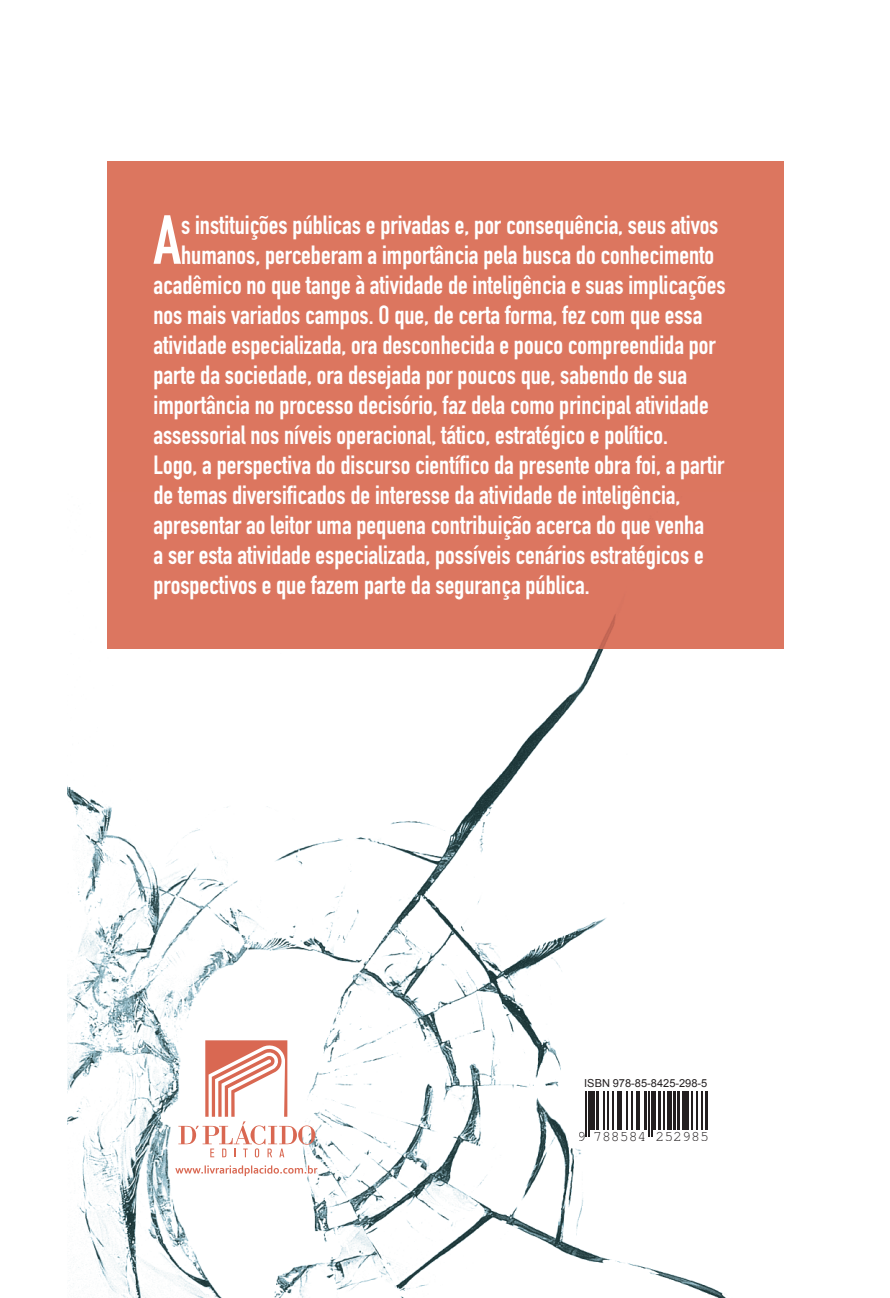
<style>
.page{position:relative;width:890px;height:1298px;background:#fff}
.page>*{position:absolute;margin:0;border:0;box-sizing:border-box;transform-origin:0 0}
.t1{font:68.2px "DIN Engschrift Std";color:#fff}
.t2{font:26px "DIN Engschrift Std";color:#fff}
.t3{font:14.8px "OCRB";color:#231f20}
.t4{font:11px "Arial";color:#231f20}
</style>
<div class="page">
<img style="left:67px;top:492px;width:69px;height:805px">
<img style="left:136px;top:648px;width:636px;height:649px">
<svg style="left:178px;top:1040px;width:137px;height:117px"></svg>
<svg style="left:175px;top:1165px;width:142px;height:10px"></svg>
<div style="left:569px;top:1069px;width:147px;height:79px;background:#fff"></div>
<svg style="left:585px;top:1091px;width:122px;height:46px"></svg>
<div style="left:656px;top:1131px;width:51px;height:9px;background:#fff"></div>
<div style="left:594px;top:1131px;width:50px;height:9px;background:#fff"></div>
<hr style="left:585px;top:1091px;width:1px;height:45px;background:#231f20">
<hr style="left:588px;top:1091px;width:1px;height:45px;background:#231f20">
<div style="left:590px;top:1091px;width:5px;height:38px;background:#231f20"></div>
<hr style="left:596px;top:1091px;width:3px;height:38px;background:#231f20">
<hr style="left:603px;top:1091px;width:1px;height:38px;background:#231f20">
<hr style="left:607px;top:1091px;width:1px;height:38px;background:#231f20">
<hr style="left:612px;top:1091px;width:2px;height:38px;background:#231f20">
<hr style="left:616px;top:1091px;width:2px;height:38px;background:#231f20">
<hr style="left:619px;top:1091px;width:3px;height:38px;background:#231f20">
<hr style="left:626px;top:1091px;width:1px;height:38px;background:#231f20">
<hr style="left:631px;top:1091px;width:2px;height:38px;background:#231f20">
<hr style="left:635px;top:1091px;width:2px;height:38px;background:#231f20">
<hr style="left:638px;top:1091px;width:1px;height:38px;background:#231f20">
<hr style="left:644px;top:1091px;width:2px;height:38px;background:#231f20">
<hr style="left:648px;top:1091px;width:1px;height:45px;background:#231f20">
<hr style="left:650px;top:1091px;width:2px;height:45px;background:#231f20">
<hr style="left:653px;top:1091px;width:3px;height:38px;background:#231f20">
<hr style="left:657px;top:1091px;width:3px;height:38px;background:#231f20">
<hr style="left:663px;top:1091px;width:1px;height:38px;background:#231f20">
<hr style="left:667px;top:1091px;width:4px;height:38px;background:#231f20">
<hr style="left:672px;top:1091px;width:3px;height:38px;background:#231f20">
<hr style="left:676px;top:1091px;width:3px;height:38px;background:#231f20">
<hr style="left:682px;top:1091px;width:4px;height:38px;background:#231f20">
<hr style="left:687px;top:1091px;width:1px;height:38px;background:#231f20">
<hr style="left:691px;top:1091px;width:2px;height:38px;background:#231f20">
<hr style="left:695px;top:1091px;width:2px;height:38px;background:#231f20">
<hr style="left:701px;top:1091px;width:1px;height:38px;background:#231f20">
<hr style="left:705px;top:1091px;width:2px;height:38px;background:#231f20">
<div style="left:108px;top:161px;width:675px;height:331px;background:#dc765f"></div>
<div style="left:108px;top:492px;width:675px;height:156px;background:#dc7660"></div>
<h1 class="t1" style="left:153px;top:200px;width:29px">A</h1>
<p class="t2" style="left:181px;top:209px;width:538px">s instituições públicas e privadas e, por consequência, seus ativos</p>
<p class="t2" style="left:181px;top:239px;width:534px">humanos, perceberam a importância pela busca do conhecimento</p>
<p class="t2" style="left:153px;top:269px;width:573px">acadêmico no que tange à atividade de inteligência e suas implicações</p>
<p class="t2" style="left:153px;top:299px;width:550px">nos mais variados campos. O que, de certa forma, fez com que essa</p>
<p class="t2" style="left:153px;top:329px;width:563px">atividade especializada, ora desconhecida e pouco compreendida por</p>
<p class="t2" style="left:153px;top:359px;width:534px">parte da sociedade, ora desejada por poucos que, sabendo de sua</p>
<p class="t2" style="left:153px;top:389px;width:556px">importância no processo decisório, faz dela como principal atividade</p>
<p class="t2" style="left:153px;top:419px;width:516px">assessorial nos níveis operacional, tático, estratégico e político.</p>
<p class="t2" style="left:153px;top:449px;width:572px">Logo, a perspectiva do discurso científico da presente obra foi, a partir</p>
<p class="t2" style="left:153px;top:479px;width:528px">de temas diversificados de interesse da atividade de inteligência,</p>
<p class="t2" style="left:153px;top:509px;width:551px">apresentar ao leitor uma pequena contribuição acerca do que venha</p>
<p class="t2" style="left:153px;top:539px;width:551px">a ser esta atividade especializada, possíveis cenários estratégicos e</p>
<p class="t2" style="left:153px;top:569px;width:437px">prospectivos e que fazem parte da segurança pública.</p>
<p class="t4" style="left:584px;top:1075px;width:125px">ISBN 978-85-8425-298-5</p>
<p class="t3" style="left:577px;top:1126px;width:133px">9 788584 252985</p>
</div>
